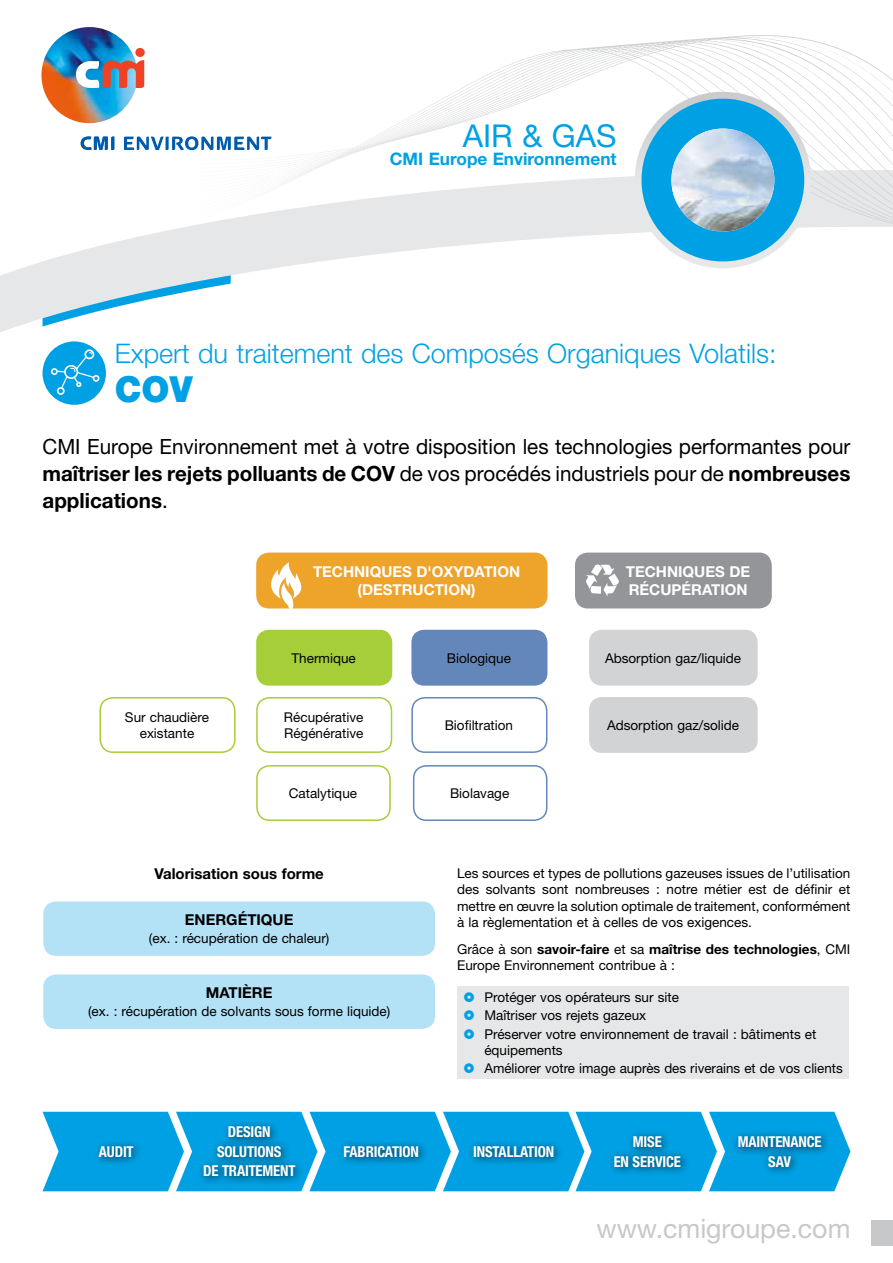
<style>
.page{position:relative;width:893px;height:1263px;background:#fff}
.page>*{position:absolute;margin:0;border:0;box-sizing:border-box;transform-origin:0 0}
.t1{font:900 36px "Helvetica Neue LT Std";color:#00a1e4}
.t2{font:31.5px "Helvetica Neue LT Std";color:#00a1e4}
.t3{font:300 27px "Helvetica Neue LT Std";color:#00a1e4}
.t4{font:26.7px "Helvetica Neue LT Std";color:#c7c8ca}
.t5{font:21px/27px "Helvetica Neue LT Std";color:#000;text-align:justify}
.t6{font:700 17.25px "Helvetica Neue LT Std";color:#00a1e4}
.t7{font:700 condensed 15px/19.5px "Helvetica Neue LT Std";letter-spacing:-.01em;color:#fff;text-align:center}
.t8{font:700 15px/18px "Helvetica Neue LT Std";color:#fff;text-align:center}
.t9{font:700 15px "Helvetica Neue LT Std";color:#000}
.t10{font:13.5px/16.2px "Helvetica Neue LT Std";color:#000}
.s1{font-weight:700}
</style>
<div class="page">
<div style="left:872px;top:1220px;width:21px;height:26px;background:#c7c8ca"></div>
<svg style="left:0;top:170px;width:893px;height:206px"></svg>
<svg style="left:581px;top:38px;width:136px;height:11px"></svg>
<svg style="left:635px;top:92px;width:176px;height:176px"></svg>
<div style="left:641px;top:99px;width:163px;height:162px;background:#00a1e4;border-radius:50%"></div>
<img style="left:671px;top:129px;width:103px;height:103px;border-radius:51px">
<div style="left:43px;top:901px;width:392px;height:55px;background:#b3e2f6;border-radius:13px"></div>
<div style="left:43px;top:974px;width:392px;height:55px;background:#b3e2f6;border-radius:13px"></div>
<div style="left:43px;top:341px;width:63px;height:64px;background:#00a1e4;border-radius:50%"></div>
<div style="left:457px;top:986px;width:392px;height:93px;background:#e6e7e8"></div>
<svg style="left:43px;top:1112px;width:807px;height:79px"></svg>
<div style="left:92px;top:1138px;width:52px;height:30px;background:#000;opacity:.5"></div>
<div style="left:466px;top:1138px;width:98px;height:30px;background:#000;opacity:.5"></div>
<div style="left:731px;top:1129px;width:100px;height:48px;background:#000;opacity:.5"></div>
<div style="left:196px;top:1119px;width:110px;height:68px;background:#000;opacity:.5"></div>
<div style="left:337px;top:1138px;width:92px;height:30px;background:#000;opacity:.5"></div>
<div style="left:607px;top:1129px;width:84px;height:48px;background:#000;opacity:.5"></div>
<img style="left:41px;top:27px;width:97px;height:96px">
<svg style="left:76px;top:60px;width:68px;height:28px"></svg>
<div style="left:135px;top:48px;width:10px;height:9px;background:#ef4123;border-radius:50%"></div>
<svg style="left:81px;top:137px;width:33px;height:13px"></svg>
<svg style="left:124px;top:136px;width:147px;height:14px"></svg>
<div style="left:256px;top:553px;width:291px;height:55px;background:#eea32b;border-radius:13px"></div>
<div style="left:256px;top:630px;width:136px;height:56px;background:#a6ce39;border-radius:13px"></div>
<div style="left:411px;top:630px;width:136px;height:56px;background:#6487bb;border-radius:13px"></div>
<div style="left:256px;top:697px;width:136px;height:56px;border:2px solid #a6ce39;border-radius:13px"></div>
<div style="left:411px;top:697px;width:136px;height:56px;border:2px solid #6487bb;border-radius:13px"></div>
<div style="left:256px;top:765px;width:135px;height:56px;border:2px solid #a6ce39;border-radius:13px"></div>
<div style="left:413px;top:765px;width:134px;height:56px;border:2px solid #6487bb;border-radius:13px"></div>
<div style="left:99px;top:697px;width:137px;height:56px;border:2px solid #a6ce39;border-radius:13px"></div>
<div style="left:589px;top:630px;width:169px;height:56px;background:#d1d3d4;border-radius:13px"></div>
<div style="left:589px;top:697px;width:169px;height:56px;background:#d1d3d4;border-radius:13px"></div>
<div style="left:575px;top:553px;width:197px;height:55px;background:#939598;border-radius:13px"></div>
<svg style="left:586px;top:564px;width:33px;height:32px"></svg>
<div style="left:84px;top:349px;width:10px;height:10px;border:2px solid #fff;border-radius:50%"></div>
<div style="left:93px;top:375px;width:7px;height:7px;border:2px solid #fff;border-radius:50%"></div>
<div style="left:57px;top:387px;width:8px;height:8px;border:2px solid #fff;border-radius:50%"></div>
<div style="left:51px;top:368px;width:7px;height:7px;border:2px solid #fff;border-radius:50%"></div>
<svg style="left:52px;top:352px;width:47px;height:42px"></svg>
<svg style="left:262px;top:562px;width:40px;height:47px"></svg>
<h2 class="t2" style="left:463px;top:117px;width:156px">AIR &amp; GAS</h2>
<p class="t6" style="left:390px;top:148px;width:228px">CMI Europe Environnement</p>
<h3 class="t3" style="left:115px;top:337px;width:663px">Expert du traitement des Composés Organiques Volatils:</h3>
<h1 class="t1" style="left:115px;top:368px;width:79px">COV</h1>
<h3 class="t5" style="left:43px;top:432px;width:809px">CMI Europe Environnement met à votre disposition les technologies performantes pour <span class="s1">maîtriser les rejets polluants de COV</span> de vos procédés industriels pour de <span class="s1">nombreuses applications</span>.</h3>
<p class="t10" style="left:125px;top:709px;width:86px;text-align:center">Sur chaudière existante</p>
<p class="t8" style="left:313px;top:562px;width:209px">Techniques d'oxydation (destruction)</p>
<p class="t10" style="left:292px;top:649px;width:66px">Thermique</p>
<p class="t10" style="left:447px;top:649px;width:66px">Biologique</p>
<p class="t10" style="left:284px;top:709px;width:81px">Récupérative<br>Régénérative</p>
<p class="t10" style="left:445px;top:717px;width:70px">Biofiltration</p>
<p class="t10" style="left:289px;top:785px;width:70px">Catalytique</p>
<p class="t10" style="left:450px;top:785px;width:61px">Biolavage</p>
<p class="t8" style="left:626px;top:562px;width:126px;text-align:left">Techniques de récupération</p>
<p class="t10" style="left:605px;top:649px;width:138px">Absorption gaz/liquide</p>
<p class="t10" style="left:607px;top:717px;width:134px">Adsorption gaz/solide</p>
<p class="t9" style="left:154px;top:865px;width:171px">Valorisation sous forme</p>
<p class="t9" style="left:185px;top:910px;width:110px">Energétique</p>
<p class="t10" style="left:149px;top:930px;width:182px">(ex. : récupération de chaleur)</p>
<p class="t9" style="left:206px;top:983px;width:68px">Matière</p>
<p class="t10" style="left:88px;top:1003px;width:304px">(ex. : récupération de solvants sous forme liquide)</p>
<p class="t10" style="left:457px;top:865px;width:395px;text-align:justify">Les sources et types de pollutions gazeuses issues de l’utilisation des solvants sont nombreuses : notre métier est de définir et mettre en œuvre la solution optimale de traitement, conformément à la règlementation et à celles de vos exigences.</p>
<p class="t10" style="left:457px;top:940px;width:395px">Grâce à son <span class="s1">savoir-faire</span> et sa <span class="s1">maîtrise des technologies</span>, CMI<br>Europe Environnement contribue à :</p>
<p class="t10" style="left:484px;top:988px;width:333px;line-height:18.3px">Protéger vos opérateurs sur site<br>Maîtriser vos rejets gazeux<br>Préserver votre environnement de travail : bâtiments et</p>
<p class="t10" style="left:484px;top:1041px;width:360px;line-height:18.3px">équipements<br>Améliorer votre image auprès des riverains et de vos clients</p>
<p class="t7" style="left:203px;top:1122px;width:94px">DESIGN<br>SOLUTIONS<br>DE TRAITEMENT</p>
<p class="t7" style="left:99px;top:1141px;width:36px">AUDIT</p>
<p class="t7" style="left:473px;top:1141px;width:83px">INSTALLATION</p>
<p class="t7" style="left:738px;top:1132px;width:85px">MAINTENANCE<br>SAV</p>
<p class="t7" style="left:343px;top:1141px;width:77px">FABRICATION</p>
<p class="t7" style="left:614px;top:1132px;width:69px">MISE<br>EN SERVICE</p>
<h3 class="t4" style="left:596px;top:1213px;width:256px">www.cmigroupe.com</h3>
</div>
